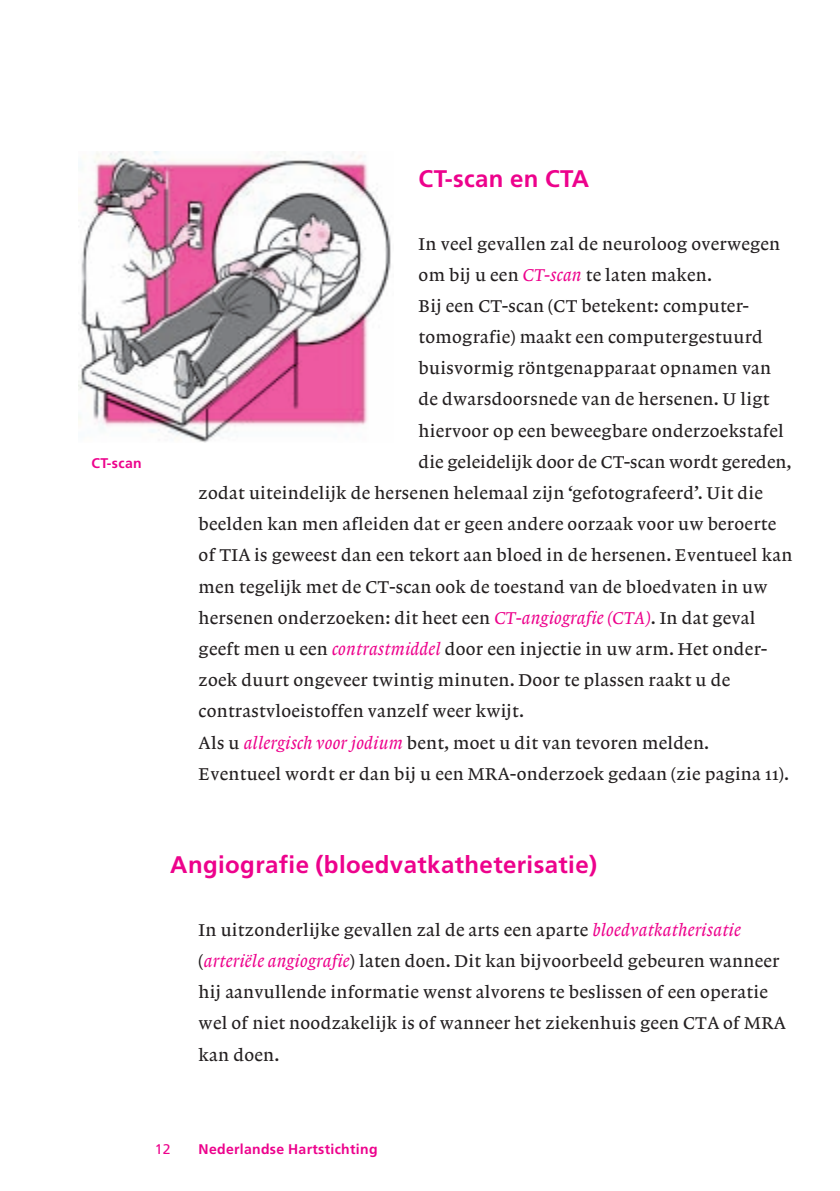
<style>
.page{position:relative;width:840px;height:1191px;background:#fff}
.page>*{position:absolute;margin:0;border:0;box-sizing:border-box;transform-origin:0 0}
.t1{font:700 24px "Frutiger";letter-spacing:.015em;color:#ed028c}
.t2{font:18px/31.2px "Lexicon No 1 Roman A Txt";letter-spacing:.015em;color:#231f20}
.t3{font:700 14px "Frutiger";letter-spacing:.02em;color:#ed028c}
.t4{font:14px "Frutiger";color:#ed028c}
.s1{font-family:"Lexicon No 1 Italic A Txt";color:#ed028c}
</style>
<div class="page">
<img style="left:78px;top:152px;width:313px;height:290px">
<p class="t3" style="left:92px;top:457px;width:51px">CT-scan</p>
<h1 class="t1" style="left:418px;top:169px;width:172px">CT-scan en CTA</h1>
<p class="t2" style="left:418px;top:229px;width:363px">In veel gevallen zal de neuroloog overwegen</p>
<p class="t2" style="left:418px;top:260px;width:295px">om bij u een <span class="s1">CT-scan</span> te laten maken.</p>
<p class="t2" style="left:418px;top:291px;width:331px">Bij een CT-scan (CT betekent: computer-</p>
<p class="t2" style="left:418px;top:322px;width:345px">tomografie) maakt een computergestuurd</p>
<p class="t2" style="left:418px;top:354px;width:354px">buisvormig röntgenapparaat opnamen van</p>
<p class="t2" style="left:418px;top:385px;width:352px">de dwarsdoorsnede van de hersenen. U ligt</p>
<p class="t2" style="left:418px;top:416px;width:366px">hiervoor op een beweegbare onderzoekstafel</p>
<p class="t2" style="left:418px;top:447px;width:374px">die geleidelijk door de CT-scan wordt gereden,</p>
<p class="t2" style="left:198px;top:478px;width:565px">zodat uiteindelijk de hersenen helemaal zijn ‘gefotografeerd’. Uit die</p>
<p class="t2" style="left:198px;top:509px;width:579px">beelden kan men afleiden dat er geen andere oorzaak voor uw beroerte</p>
<p class="t2" style="left:198px;top:541px;width:595px">of TIA is geweest dan een tekort aan bloed in de hersenen. Eventueel kan</p>
<p class="t2" style="left:198px;top:572px;width:570px">men tegelijk met de CT-scan ook de toestand van de bloedvaten in uw</p>
<p class="t2" style="left:198px;top:603px;width:558px">hersenen onderzoeken: dit heet een <span class="s1">CT-angiografie (CTA)</span>. In dat geval</p>
<p class="t2" style="left:198px;top:634px;width:569px">geeft men u een <span class="s1">contrastmiddel</span> door een injectie in uw arm. Het onder-</p>
<p class="t2" style="left:198px;top:665px;width:532px">zoek duurt ongeveer twintig minuten. Door te plassen raakt u de</p>
<p class="t2" style="left:198px;top:696px;width:327px">contrastvloeistoffen vanzelf weer kwijt.</p>
<p class="t2" style="left:198px;top:728px;width:512px">Als u <span class="s1">allergisch voor jodium</span> bent, moet u dit van tevoren melden.</p>
<p class="t2" style="left:198px;top:759px;width:591px">Eventueel wordt er dan bij u een MRA-onderzoek gedaan (zie pagina 11).</p>
<h1 class="t1" style="left:170px;top:855px;width:428px">Angiografie (bloedvatkatheterisatie)</h1>
<p class="t2" style="left:198px;top:915px;width:588px">In uitzonderlijke gevallen zal de arts een aparte <span class="s1">bloedvatkatherisatie </span>(<span class="s1">arteriële angiografie</span>) laten doen. Dit kan bijvoorbeeld gebeuren wanneer hij aanvullende informatie wenst alvorens te beslissen of een operatie wel of niet noodzakelijk is of wanneer het ziekenhuis geen CTA of MRA kan doen.</p>
<p class="t4" style="left:155px;top:1143px;width:17px">12</p>
<p class="t3" style="left:198px;top:1143px;width:180px">Nederlandse Hartstichting</p>
</div>
